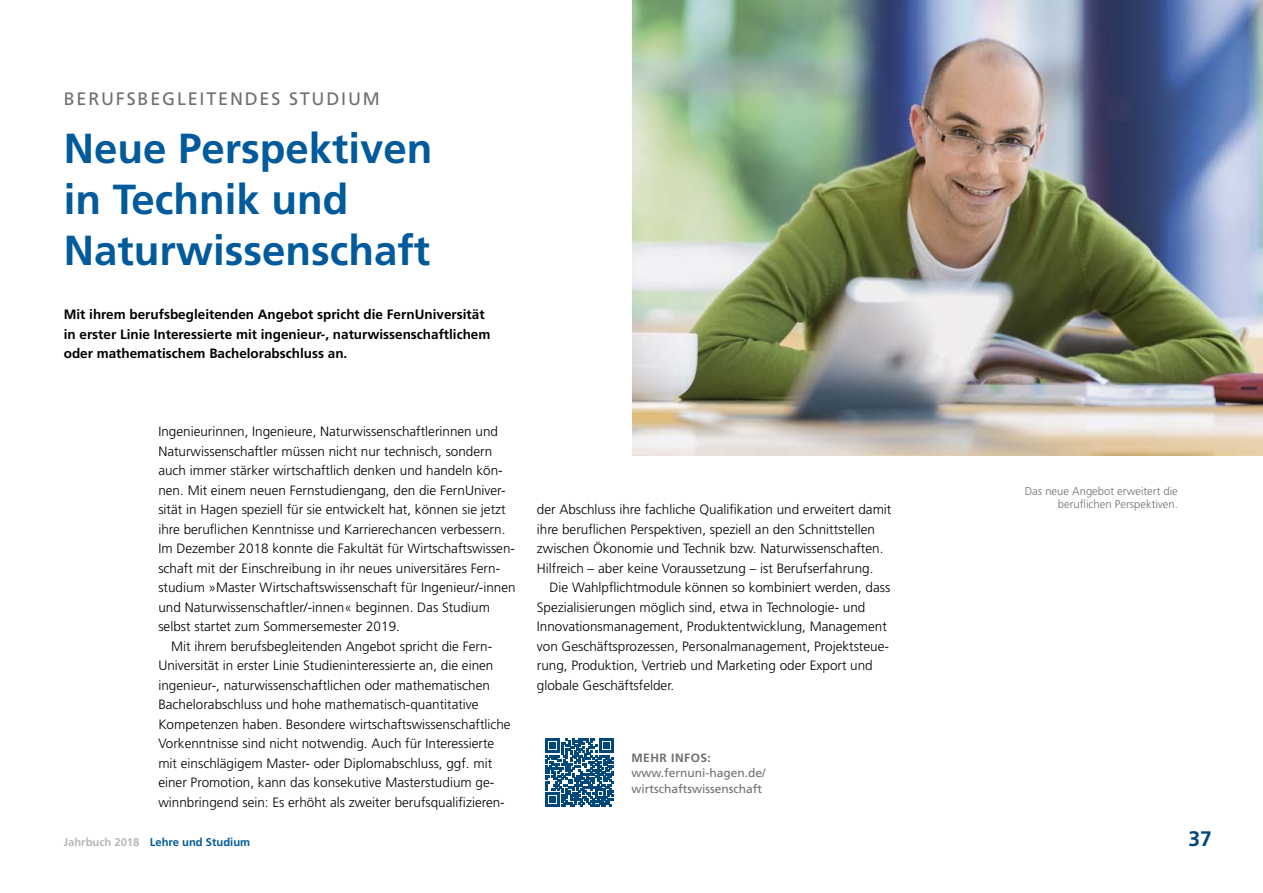
<style>
.page{position:relative;width:1263px;height:893px;background:#fff}
.page>*{position:absolute;margin:0;border:0;box-sizing:border-box;transform-origin:0 0}
.Artikel_h2{font:700 42px/51px "Frutiger";color:#005a9b}
.t1{font:700 21px "Frutiger";color:#00477b}
.Artikel_Dachzeile{font:18px "Frutiger";letter-spacing:.1em;color:#706f6f}
.Artikel_p_Einrückung{font:300 13.5px/19.5px "Frutiger";color:#000}
.Artikel_p{font:300 13.5px/19.5px "Frutiger";color:#000}
.Artikel_p_Vorspann{font:700 13.5px/19.5px "Frutiger";color:#000}
.Artikel_Links{font:12px/15.8px "Frutiger";color:#706f6f}
.t2{font:300 11.25px/13.5px "Frutiger";color:#706f6f;text-align:right}
.t3{font:700 11.25px "Frutiger";color:#005a9b}
.s1{font-weight:700}
.s2{color:#b6b7b7}
</style>
<div class="page">
<svg style="left:545px;top:738px;width:69px;height:69px"></svg>
<img style="left:632px;top:0;width:631px;height:455px">
<p class="Artikel_Dachzeile" style="left:64px;top:88px;width:318px">BERUFSBEGLEITENDES STUDIUM</p>
<h2 class="Artikel_h2" style="left:64px;top:123px;width:370px">Neue Perspektiven in Technik und<br>Naturwissenschaft</h2>
<p class="Artikel_p_Vorspann" style="left:64px;top:304px;width:428px">Mit ihrem berufsbegleitenden Angebot spricht die FernUniversität in erster Linie Interessierte mit ingenieur-, naturwissenschaftlichem oder mathematischem Bachelorabschluss an.</p>
<p class="Artikel_p" style="left:158px;top:422px;width:359px">Ingenieurinnen, Ingenieure, Naturwissenschaftlerinnen und Naturwissenschaftler müssen nicht nur technisch, sondern auch immer stärker wirtschaftlich denken und handeln kön&shy;nen. Mit einem neuen Fernstudiengang, den die FernUniver&shy;sität in Hagen speziell für sie entwickelt hat, können sie jetzt ihre beruflichen Kenntnisse und Karrierechancen verbessern.<br>Im Dezember 2018 konnte die Fakultät für Wirtschaftswissen&shy;schaft mit der Einschreibung in ihr neues universitäres Fern&shy;studium »Master Wirtschaftswissenschaft für Ingenieur/-innen und Naturwissenschaftler/-innen« beginnen. Das Studium selbst startet zum Sommersemester 2019.</p>
<p class="Artikel_p_Einrückung" style="left:158px;top:636px;width:354px;text-indent:13px">Mit ihrem berufsbegleitenden Angebot spricht die Fern-Universität in erster Linie Studieninteressierte an, die einen ingenieur-, naturwissenschaftlichen oder mathematischen Bachelorabschluss und hohe mathematisch-quantitative Kompetenzen haben. Besondere wirtschaftswissenschaftliche Vorkenntnisse sind nicht notwendig. Auch für Interessierte mit einschlägigem Master- oder Diplomabschluss, ggf. mit einer Promotion, kann das konsekutive Masterstudium ge&shy;winnbringend sein: Es erhöht als zweiter berufsqualifizieren-</p>
<p class="Artikel_p_Einrückung" style="left:537px;top:500px;width:356px">der Abschluss ihre fachliche Qualifikation und erweitert damit ihre beruflichen Perspektiven, speziell an den Schnittstellen zwischen Ökonomie und Technik bzw. Naturwissenschaften.<br>Hilfreich – aber keine Voraussetzung – ist Berufserfahrung.</p>
<p class="Artikel_p_Einrückung" style="left:537px;top:578px;width:355px;text-indent:13px">Die Wahlpflichtmodule können so kombiniert werden, dass Spezialisierungen möglich sind, etwa in Technologie- und Innovationsmanagement, Produktentwicklung, Management von Geschäftsprozessen, Personalmanagement, Projektsteue&shy;rung, Produktion, Vertrieb und Marketing oder Export und globale Geschäftsfelder.</p>
<p class="Artikel_Links" style="left:631px;top:749px;width:136px"><span class="s1">MEHR INFOS: </span>www.fernuni-hagen.de/ wirtschaftswissenschaft</p>
<p class="t2" style="left:1025px;top:484px;width:155px">Das neue Angebot erweitert die beruflichen Perspektiven.</p>
<p class="t3" style="left:64px;top:835px;width:188px"><span class="s2">Jahrbuch 2018</span> Lehre und Studium</p>
<h2 class="t1" style="left:1188px;top:826px;width:25px">37</h2>
</div>
